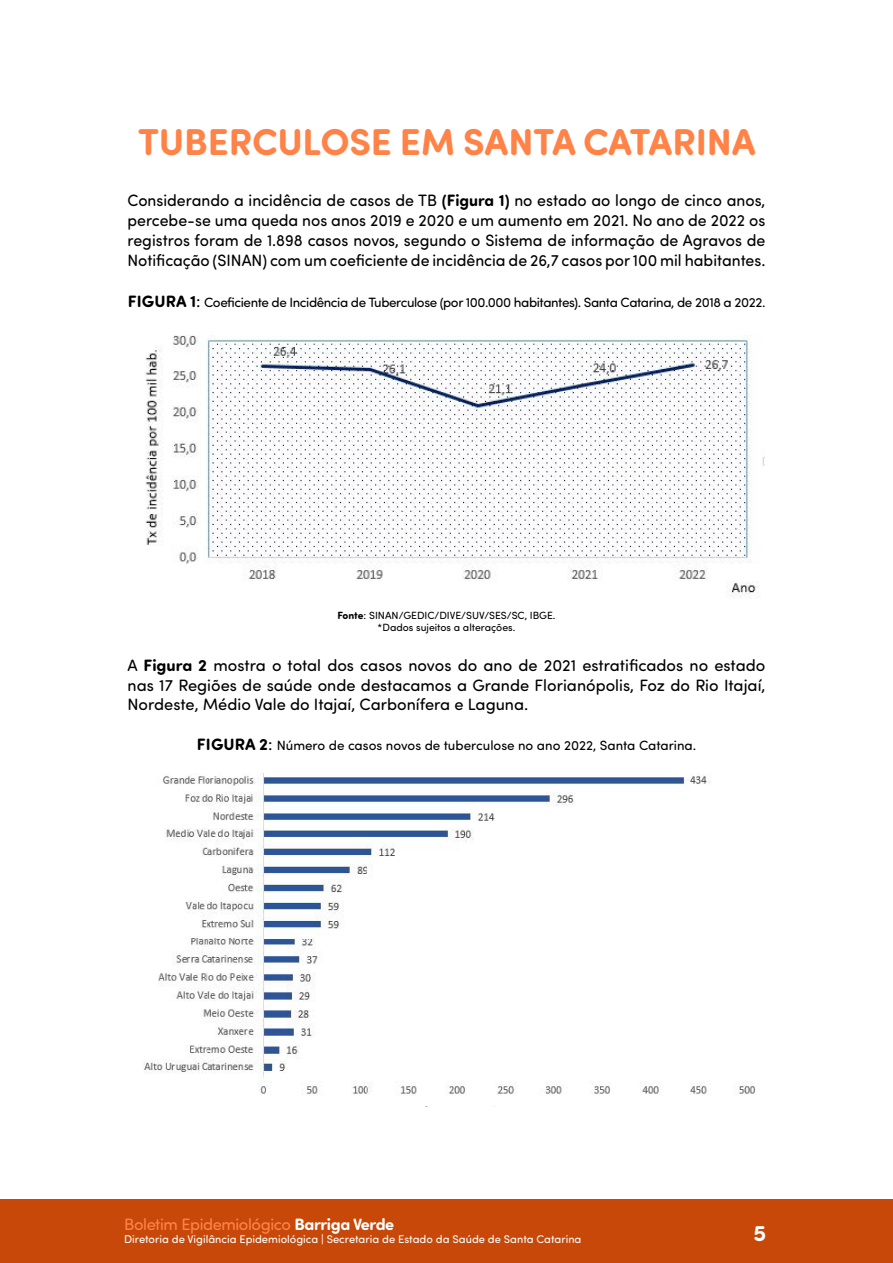
<style>
.page{position:relative;width:893px;height:1263px;background:#fff}
.page>*{position:absolute;margin:0;border:0;box-sizing:border-box;transform-origin:0 0}
.t1{font:700 37.5px "Sofia Pro Soft";letter-spacing:-.005em;color:#ff8247}
.t2{font:700 22.5px "Sofia Pro Soft";color:#fff}
.t3{font:16.5px/19.8px "Sofia Pro Soft";color:#000;text-align:justify}
.t4{font:16.5px "Sofia Pro Soft";letter-spacing:-.025em;color:#ff8247}
.t5{font:13.5px "Sofia Pro Soft";letter-spacing:-.03em;color:#000}
.t6{font:13.5px "Sofia Pro Soft";color:#000}
.t7{font:11.25px "Sofia Pro Soft";color:#fff}
.t8{font:10.5px/12px "Sofia Pro Soft";color:#000;text-align:center}
.s1{font-weight:700}
.s2{font-weight:700;font-size:16.5px}
.s3{font-size:16.5px}
.s4{font-weight:700;color:#fff}
</style>
<div class="page">
<div style="left:0;top:1199px;width:893px;height:64px;background:#c74808"></div>
<img style="left:145px;top:335px;width:620px;height:263px">
<img style="left:144px;top:774px;width:612px;height:320px">
<h1 class="t1" style="left:138px;top:114px;width:619px">TUBERCULOSE EM SANTA CATARINA</h1>
<p class="t3" style="left:128px;top:190px;width:639px">Considerando a incidência de casos de TB <span class="s1">(Figura 1)</span> no estado ao longo de cinco anos, percebe-se uma queda nos anos 2019 e 2020 e um aumento em 2021. No ano de 2022 os registros foram de 1.898 casos novos, segundo o Sistema de informação de Agravos de Notificação (SINAN) com um coeficiente de incidência de 26,7 casos por 100 mil habitantes.</p>
<p class="t5" style="left:128px;top:293px;width:639px"><span class="s2">FIGURA 1</span><span class="s3">:</span> Coeficiente de Incidência de Tuberculose (por 100.000 habitantes). Santa Catarina, de 2018 a 2022.</p>
<p class="t8" style="left:337px;top:609px;width:220px"><span class="s1">Fonte</span>: SINAN/GEDIC/DIVE/SUV/SES/SC, IBGE. *Dados sujeitos a alterações.</p>
<p class="t3" style="left:128px;top:654px;width:639px">A <span class="s1">Figura 2</span> mostra o total dos casos novos do ano de 2021 estratificados no estado nas 17 Regiões de saúde onde destacamos a Grande Florianópolis, Foz do Rio Itajaí, Nordeste, Médio Vale do Itajaí, Carbonífera e Laguna.</p>
<p class="t6" style="left:197px;top:736px;width:501px"><span class="s2">FIGURA 2</span><span class="s3">:</span> Número de casos novos de tuberculose no ano 2022, Santa Catarina.</p>
<p class="t4" style="left:124px;top:1213px;width:272px">Boletim Epidemiológico <span class="s4">Barriga Verde</span></p>
<p class="t7" style="left:124px;top:1232px;width:459px">Diretoria de Vigilância Epidemiológica | Secretaria de Estado da Saúde de Santa Catarina</p>
<h2 class="t2" style="left:753px;top:1216px;width:14px">5</h2>
</div>
